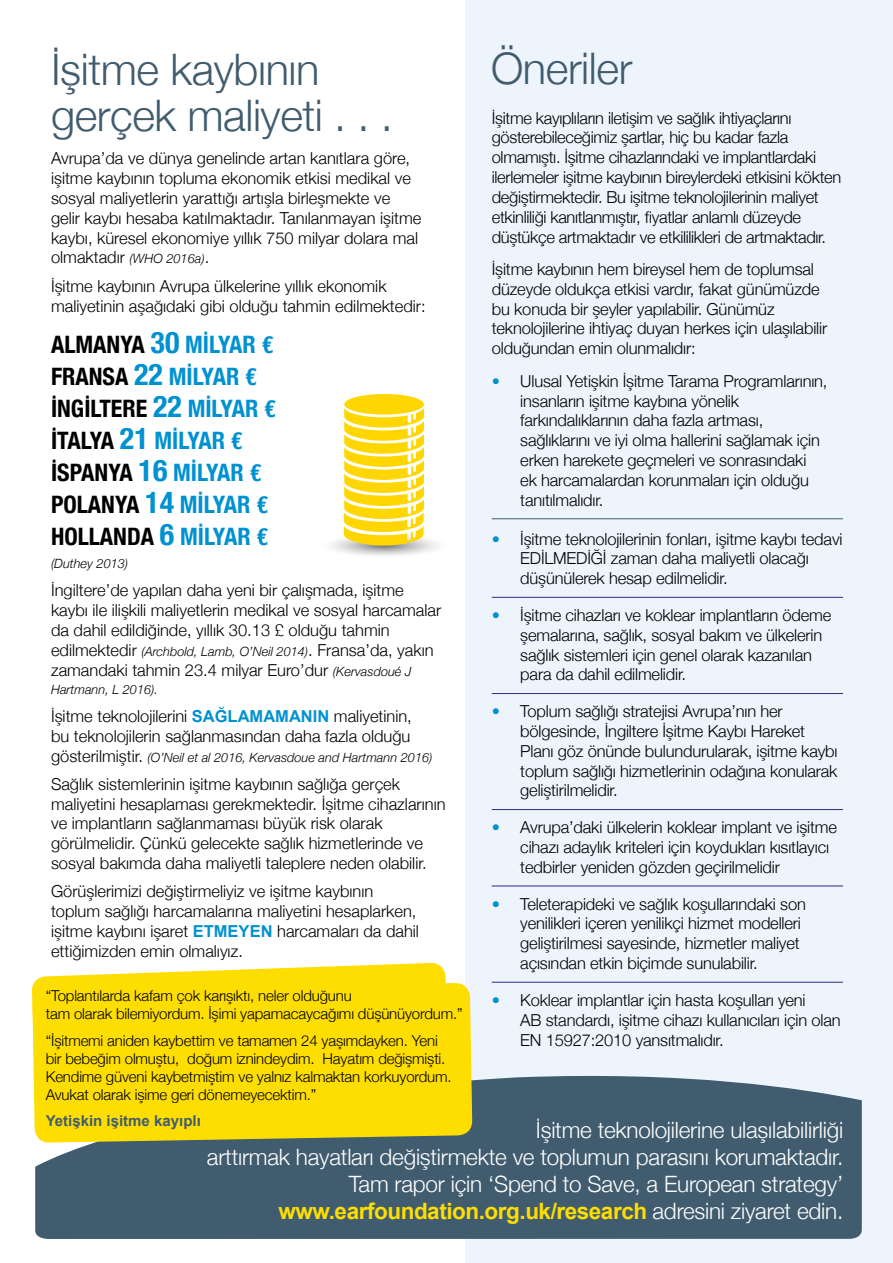
<style>
.page{position:relative;width:893px;height:1263px;background:#fff}
.page>*{position:absolute;margin:0;border:0;box-sizing:border-box;transform-origin:0 0}
.t1{font:300 43.5px/46.5px "Helvetica Neue";letter-spacing:-.01em;color:#405c6e}
.t2{font:700 condensed 24px/32px "Helvetica Neue";color:#000}
.t3{font:300 22.5px/27px "Helvetica Neue";letter-spacing:-.01em;color:#fff;text-align:right}
.t4{font:700 22.5px "Arial";letter-spacing:-.02em;color:#fede00}
.t5{font:300 16.5px/19.8px "Helvetica Neue";letter-spacing:-.01em;color:#000}
.t6{font:300 15px/18px "Helvetica Neue";letter-spacing:-.01em;color:#000}
.t7{font:700 15px "Arial";color:#405c6e}
.t8{font:italic 300 12.75px "Helvetica Neue";color:#000}
.s1{color:#0091d1}
.s2{font-style:italic;font-size:12.75px}
.s3{font-size:30px;color:#0091d1}
.s4{font-family:"Arial";font-weight:700;color:#0091d1}
.s5{font-style:normal;font-size:16.5px}
.s6{font-family:"Helvetica Neue";font-weight:300;color:#fff}
</style>
<div class="page">
<div style="left:466px;top:0;width:427px;height:1263px;background:#edf4fc"></div>
<hr style="left:492px;top:518px;width:351px;height:1px;background:#405c6e">
<hr style="left:492px;top:597px;width:351px;height:1px;background:#2d2c85">
<hr style="left:492px;top:693px;width:351px;height:1px;background:#2d2c85">
<hr style="left:492px;top:809px;width:351px;height:1px;background:#2d2c85">
<hr style="left:492px;top:885px;width:351px;height:1px;background:#2d2c85">
<hr style="left:492px;top:982px;width:351px;height:1px;background:#2d2c85">
<div style="left:35px;top:1075px;width:827px;height:164px;background:#405c6e"></div>
<svg style="left:34px;top:962px;width:414px;height:258px;background:#6c7d6d"></svg>
<div style="left:32px;top:983px;width:440px;height:160px;background:#fede00"></div>
<div style="left:344px;top:394px;width:80px;height:21px;background:#ffd600;border-radius:50%"></div>
<svg style="left:331px;top:408px;width:106px;height:148px"></svg>
<h1 class="t1" style="left:51px;top:43px;width:343px">İşitme kaybının gerçek maliyeti . . .</h1>
<h1 class="t1" style="left:491px;top:42px;width:143px">Öneriler</h1>
<p class="t5" style="left:492px;top:107px;width:351px">İşitme kayıplıların iletişim ve sağlık ihtiyaçlarını gösterebileceğimiz şartlar, hiç bu kadar fazla olmamıştı. İşitme cihazlarındaki ve implantlardaki ilerlemeler işitme kaybının bireylerdeki etkisini kökten değiştirmektedir. Bu işitme teknolojilerinin maliyet etkinliliği kanıtlanmıştır, fiyatlar anlamlı düzeyde düştükçe artmaktadır ve etkililikleri de artmaktadır.</p>
<p class="t5" style="left:492px;top:258px;width:337px">İşitme kaybının hem bireysel hem de toplumsal düzeyde oldukça etkisi vardır, fakat günümüzde bu konuda bir şeyler yapılabilir. Günümüz teknolojilerine ihtiyaç duyan herkes için ulaşılabilir olduğundan emin olunmalıdır:</p>
<p class="t5" style="left:520px;top:370px;width:309px;text-indent:-28px"><span class="s1">•</span> Ulusal Yetişkin İşitme Tarama Programlarının, insanların işitme kaybına yönelik farkındalıklarının daha fazla artması, sağlıklarını ve iyi olma hallerini sağlamak için erken harekete geçmeleri ve sonrasındaki<br>ek harcamalardan korunmaları için olduğu tanıtılmalıdır.</p>
<p class="t5" style="left:520px;top:528px;width:324px;text-indent:-28px"><span class="s1">•</span> İşitme teknolojilerinin fonları, işitme kaybı tedavi<br>EDİLMEDİĞİ zaman daha maliyetli olacağı düşünülerek hesap edilmelidir.</p>
<p class="t5" style="left:520px;top:604px;width:313px;text-indent:-28px"><span class="s1">•</span> İşitme cihazları ve koklear implantların ödeme şemalarına, sağlık, sosyal bakım ve ülkelerin sağlık sistemleri için genel olarak kazanılan para da dahil edilmelidir.</p>
<p class="t5" style="left:520px;top:700px;width:319px;text-indent:-28px"><span class="s1">•</span> Toplum sağlığı stratejisi Avrupa’nın her bölgesinde, İngiltere İşitme Kaybı Hareket Planı göz önünde bulundurularak, işitme kaybı toplum sağlığı hizmetlerinin odağına konularak geliştirilmelidir.</p>
<p class="t5" style="left:520px;top:816px;width:318px;text-indent:-28px"><span class="s1">•</span> Avrupa’daki ülkelerin koklear implant ve işitme cihazı adaylık kriteleri için koydukları kısıtlayıcı tedbirler yeniden gözden geçirilmelidir</p>
<p class="t5" style="left:520px;top:893px;width:287px;text-indent:-28px"><span class="s1">•</span> Teleterapideki ve sağlık koşullarındaki son yenilikleri içeren yenilikçi hizmet modelleri geliştirilmesi sayesinde, hizmetler maliyet açısından etkin biçimde sunulabilir.</p>
<p class="t5" style="left:520px;top:989px;width:322px;text-indent:-28px"><span class="s1">•</span> Koklear implantlar için hasta koşulları yeni<br>AB standardı, işitme cihazı kullanıcıları için olan<br>EN 15927:2010 yansıtmalıdır.</p>
<p class="t5" style="left:51px;top:147px;width:372px">Avrupa’da ve dünya genelinde artan kanıtlara göre, işitme kaybının topluma ekonomik etkisi medikal ve sosyal maliyetlerin yarattığı artışla birleşmekte ve gelir kaybı hesaba katılmaktadır. Tanılanmayan işitme kaybı, küresel ekonomiye yıllık 750 milyar dolara mal olmaktadır <span class="s2">(WHO 2016a)</span>.</p>
<p class="t5" style="left:51px;top:275px;width:376px">İşitme kaybının Avrupa ülkelerine yıllık ekonomik maliyetinin aşağıdaki gibi olduğu tahmin edilmektedir:</p>
<h2 class="t2" style="left:51px;top:327px;width:226px">ALMANYA <span class="s3">30</span> <span class="s1">MİLYAR €<br></span>FRANSA <span class="s3">22</span> <span class="s1">MİLYAR €<br></span>İNGİLTERE <span class="s3">22</span> <span class="s1">MİLYAR €<br></span>İTALYA <span class="s3">21</span> <span class="s1">MİLYAR €<br></span>İSPANYA <span class="s3">16</span> <span class="s1">MİLYAR €<br></span>POLANYA <span class="s3">14</span> <span class="s1">MİLYAR €<br></span>HOLLANDA <span class="s3">6</span> <span class="s1">MİLYAR €</span></h2>
<p class="t8" style="left:51px;top:553px;width:79px">(Duthey 2013)</p>
<p class="t5" style="left:51px;top:579px;width:392px">İngiltere’de yapılan daha yeni bir çalışmada, işitme kaybı ile ilişkili maliyetlerin medikal ve sosyal harcamalar da dahil edildiğinde, yıllık 30.13 £ olduğu tahmin edilmektedir <span class="s2">(Archbold, Lamb, O’Neil 2014)</span>. Fransa’da, yakın zamandaki tahmin 23.4 milyar Euro’dur <span class="s2">(Kervasdoué J</span></p>
<p class="t8" style="left:51px;top:679px;width:108px">Hartmann, L 2016).</p>
<p class="t5" style="left:51px;top:705px;width:362px">İşitme teknolojilerini <span class="s4">SAĞLAMAMANIN</span> maliyetinin, bu teknolojilerin sağlanmasından daha fazla olduğu</p>
<p class="t8" style="left:51px;top:747px;width:383px"><span class="s5">gösterilmiştir.</span> (O’Neil et al 2016, Kervasdoue and Hartmann 2016)</p>
<p class="t5" style="left:51px;top:773px;width:396px">Sağlık sistemlerinin işitme kaybının sağlığa gerçek maliyetini hesaplaması gerekmektedir. İşitme cihazlarının ve implantların sağlanmaması büyük risk olarak görülmelidir. Çünkü gelecekte sağlık hizmetlerinde ve sosyal bakımda daha maliyetli taleplere neden olabilir.</p>
<p class="t5" style="left:51px;top:880px;width:369px">Görüşlerimizi değiştirmeliyiz ve işitme kaybının toplum sağlığı harcamalarına maliyetini hesaplarken, işitme kaybını işaret <span class="s4">ETMEYEN</span> harcamaları da dahil ettiğimizden emin olmalıyız.</p>
<p class="t6" style="left:46px;top:986px;width:418px">“Toplantılarda kafam çok karışıktı, neler olduğunu<br>tam olarak bilemiyordum. İşimi yapamacaycağımı düşünüyordum.”</p>
<p class="t6" style="left:46px;top:1030px;width:407px">“İşitmemi aniden kaybettim ve tamamen 24 yaşımdayken. Yeni bir bebeğim olmuştu, doğum iznindeydim. Hayatım değişmişti.<br>Kendime güveni kaybetmiştim ve yalnız kalmaktan korkuyordum.<br>Avukat olarak işime geri dönemeyecektim.”</p>
<p class="t7" style="left:46px;top:1111px;width:157px">Yetişkin işitme kayıplı</p>
<h3 class="t3" style="left:207px;top:1114px;width:638px">İşitme teknolojilerine ulaşılabilirliği<br>arttırmak hayatları değiştirmekte ve toplumun parasını korumaktadır.<br>Tam rapor için ‘Spend to Save, a European strategy’</h3>
<h3 class="t4" style="left:278px;top:1196px;width:566px">www.earfoundation.org.uk/research <span class="s6">adresini ziyaret edin.</span></h3>
</div>
